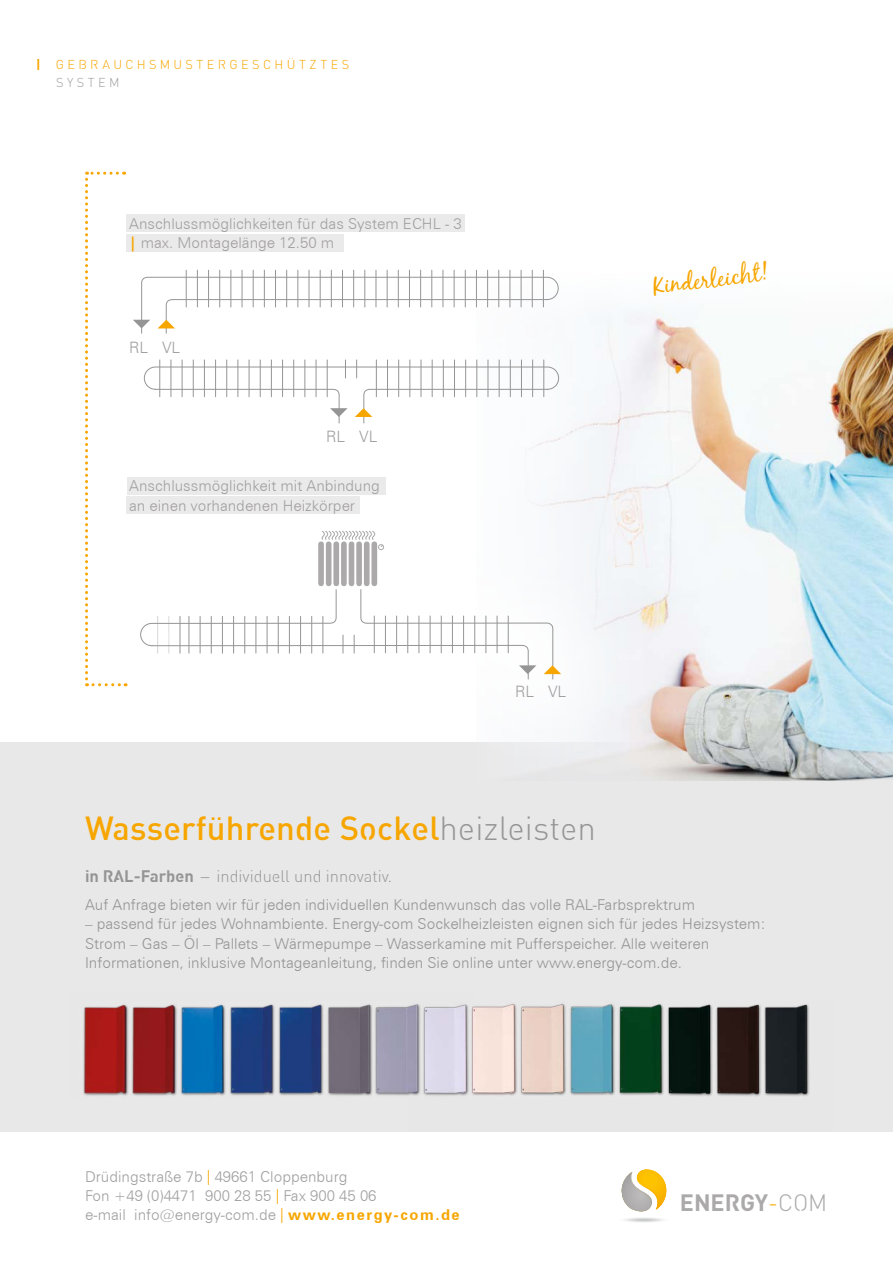
<style>
.page{position:relative;width:893px;height:1263px;background:#fff}
.page>*{position:absolute;margin:0;border:0;box-sizing:border-box;transform-origin:0 0}
.t1{font:500 33px "Streetvertising";letter-spacing:.005em;color:#f7a600}
.t2{font:24px "Black Jack";color:#f7a600}
.t3{font:700 23.4px "Streetvertising";color:#aba9a9}
.t4{font:300 16.5px "Streetvertising";color:#969595;scale:2 1}
.t5{font:300 15.75px "Zurich BT";color:#a19f9f}
.t6{font:300 15px/19.4px "Zurich BT";color:#969595}
.t7{font:300 15px/19.4px "Zurich BT";color:#a19f9f}
.t8{font:300 12.75px/18px "Streetvertising";letter-spacing:.265em;color:#f7a600}
.s1{font-weight:700}
.s2{color:#a19f9f}
.s3{font-weight:700;color:#f7a600}
.s4{font-weight:300;color:#969595}
.s5{font-family:"Bernur Normal";font-weight:400;color:#f7a600}
.s6{font-weight:300;color:#f6a800}
.s7{font-weight:300}
</style>
<div class="page">
<div style="left:0;top:742px;width:893px;height:389px;background:#e9e8e8"></div>
<svg style="left:621px;top:1169px;width:46px;height:43px"></svg>
<img style="left:476px;top:269px;width:417px;height:511px">
<img style="left:473px;top:1003px;width:337px;height:94px">
<img style="left:83px;top:1004px;width:390px;height:92px">
<hr style="left:376px;top:270px;width:1px;height:37px;background:#969595">
<hr style="left:364px;top:270px;width:1px;height:37px;background:#969595">
<hr style="left:353px;top:270px;width:1px;height:37px;background:#969595">
<hr style="left:342px;top:270px;width:1px;height:37px;background:#969595">
<hr style="left:331px;top:270px;width:1px;height:37px;background:#969595">
<hr style="left:320px;top:270px;width:1px;height:37px;background:#969595">
<hr style="left:309px;top:270px;width:1px;height:37px;background:#969595">
<hr style="left:297px;top:270px;width:1px;height:37px;background:#969595">
<hr style="left:286px;top:270px;width:1px;height:37px;background:#969595">
<hr style="left:275px;top:270px;width:1px;height:37px;background:#969595">
<hr style="left:264px;top:270px;width:1px;height:37px;background:#969595">
<hr style="left:253px;top:270px;width:1px;height:37px;background:#969595">
<hr style="left:242px;top:270px;width:1px;height:37px;background:#969595">
<hr style="left:230px;top:270px;width:1px;height:37px;background:#969595">
<hr style="left:219px;top:270px;width:1px;height:37px;background:#969595">
<hr style="left:208px;top:270px;width:1px;height:37px;background:#969595">
<hr style="left:197px;top:270px;width:1px;height:37px;background:#969595">
<hr style="left:186px;top:270px;width:1px;height:37px;background:#969595">
<hr style="left:387px;top:270px;width:1px;height:37px;background:#969595">
<hr style="left:398px;top:270px;width:1px;height:37px;background:#969595">
<hr style="left:409px;top:270px;width:1px;height:37px;background:#969595">
<hr style="left:420px;top:270px;width:1px;height:37px;background:#969595">
<hr style="left:431px;top:270px;width:1px;height:37px;background:#969595">
<hr style="left:443px;top:270px;width:1px;height:37px;background:#969595">
<hr style="left:454px;top:270px;width:1px;height:37px;background:#969595">
<hr style="left:465px;top:270px;width:1px;height:37px;background:#969595">
<hr style="left:476px;top:270px;width:1px;height:37px;background:#969595">
<hr style="left:487px;top:270px;width:1px;height:37px;background:#969595">
<hr style="left:498px;top:270px;width:1px;height:37px;background:#969595">
<hr style="left:510px;top:270px;width:1px;height:37px;background:#969595">
<hr style="left:521px;top:270px;width:1px;height:37px;background:#969595">
<hr style="left:532px;top:270px;width:1px;height:37px;background:#969595">
<hr style="left:543px;top:270px;width:1px;height:37px;background:#969595">
<svg style="left:133px;top:276px;width:426px;height:58px"></svg>
<div style="left:127px;top:214px;width:338px;height:18px;background:#ebeaea"></div>
<div style="left:127px;top:234px;width:217px;height:18px;background:#ebeaea"></div>
<svg style="left:144px;top:360px;width:415px;height:64px"></svg>
<div style="left:63px;top:511px;width:580px;height:265px;background:#fff;opacity:.95"></div>
<svg style="left:140px;top:588px;width:421px;height:92px"></svg>
<svg style="left:85px;top:172px;width:41px;height:514px"></svg>
<div style="left:318px;top:541px;width:6px;height:45px;background:#aba9a9;border-radius:3px"></div>
<div style="left:326px;top:541px;width:6px;height:45px;background:#aba9a9;border-radius:3px"></div>
<div style="left:333px;top:541px;width:6px;height:45px;background:#aba9a9;border-radius:3px"></div>
<div style="left:341px;top:541px;width:6px;height:45px;background:#aba9a9;border-radius:3px"></div>
<div style="left:348px;top:541px;width:7px;height:45px;background:#aba9a9;border-radius:3px"></div>
<div style="left:356px;top:541px;width:6px;height:45px;background:#aba9a9;border-radius:3px"></div>
<div style="left:364px;top:541px;width:6px;height:45px;background:#aba9a9;border-radius:3px"></div>
<div style="left:371px;top:541px;width:6px;height:45px;background:#aba9a9;border-radius:3px"></div>
<svg style="left:321px;top:530px;width:63px;height:20px"></svg>
<div style="left:127px;top:477px;width:259px;height:17px;background:#ebeaea"></div>
<div style="left:127px;top:496px;width:233px;height:18px;background:#ebeaea"></div>
<hr style="left:892px;top:531px;width:1px;height:600px;background:#e9e8e8">
<svg style="left:212px;top:817px;width:9px;height:3px"></svg>
<p class="t8" style="left:56px;top:57px;width:295px;text-indent:-20px"><span class="s1">|</span> G EBRAUCHSMUSTERGESCHUTZTES<br><span class="s2">S YSTEM</span></p>
<p class="t7" style="left:129px;top:214px;width:334px">Anschlussmöglichkeiten für das System ECHL - 3 <span class="s3">|</span> max. Montagelänge 12.50 m</p>
<p class="t5" style="left:129px;top:338px;width:53px">RL VL</p>
<p class="t5" style="left:326px;top:427px;width:53px">RL VL</p>
<p class="t7" style="left:129px;top:476px;width:252px">Anschlussmöglichkeit mit Anbindung an einen vorhandenen Heizkörper</p>
<p class="t5" style="left:515px;top:682px;width:53px">RL VL</p>
<h2 class="t2" style="left:652px;top:271px;width:117px;rotate:-7deg">Kinderleicht!</h2>
<h1 class="t1" style="left:85px;top:813px;width:512px">Wasserfuhrende Sockel<span class="s4">HEIZLEISTEN</span></h1>
<p class="t4" style="left:85px;top:868px;width:155px"><span class="s1">in RAL-Farben</span> - INDIVIDUELL UND INNOVATIV.</p>
<p class="t6" style="left:85px;top:895px;width:611px">Auf Anfrage bieten wir für jeden individuellen Kundenwunsch das volle RAL-Farbsprektrum</p>
<p class="t6" style="left:85px;top:914px;width:682px">– passend für jedes Wohnambiente. Energy-com Sockelheizleisten eignen sich für jedes Heizsystem:<br>Strom – Gas – Öl – Pallets – Wärmepumpe – Wasserkamine mit Pufferspeicher. Alle weiteren<br>Informationen, inklusive Montageanleitung, finden Sie online unter www.energy-com.de.</p>
<p class="t7" style="left:85px;top:1166px;width:376px">Drüdingstraße 7b <span class="s5">|</span> 49661 Cloppenburg<br>Fon +49 (0)4471 900 28 55 <span class="s5">|</span> Fax 900 45 06<br>e-mail info@energy-com.de <span class="s5">|</span> <span class="s3">www.energy-com.de</span></p>
<h3 class="t3" style="left:680px;top:1192px;width:115px">ENERGY<span class="s6">-</span><span class="s7">COM</span></h3>
</div>
